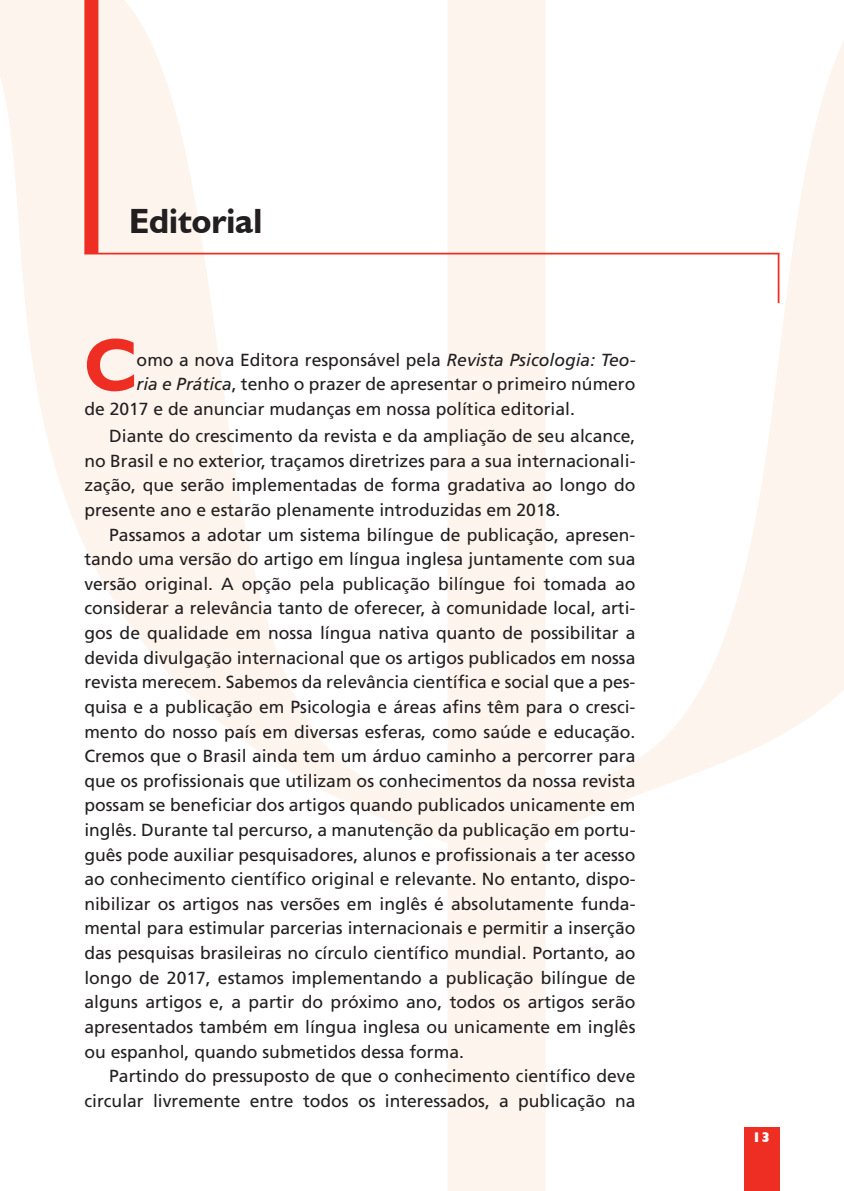
<style>
.page{position:relative;width:844px;height:1191px;background:#fff}
.page>*{position:absolute;margin:0;border:0;box-sizing:border-box;transform-origin:0 0}
.t1{font:700 74.73px "Humanist 521 BT";color:#ee2e22}
.t2{font:700 35px "Humanist 521 BT";color:#231f20}
.t3{font:17.5px/24.7px "Frutiger";color:#231f20;text-align:justify}
.t4{font:800 14px "Humanist 521 BT";color:#fff}
.s1{font-style:italic}
</style>
<div class="page">
<img style="left:0;top:0;width:843px;height:1191px">
<div style="left:84px;top:0;width:14px;height:254px;background:#ee2e22"></div>
<hr style="left:84px;top:253px;width:695px;height:1px;background:#ee2e22">
<hr style="left:777px;top:253px;width:2px;height:50px;background:#ee2e22">
<div style="left:743px;top:1127px;width:36px;height:64px;background:#ee2e22"></div>
<h2 class="t2" style="left:129px;top:199px;width:135px">Editorial</h2>
<h1 class="t1" style="left:84px;top:318px;width:54px">C</h1>
<p class="t3" style="left:137px;top:347px;width:500px">omo a nova Editora responsável pela <span class="s1">Revista Psicologia: Teo-</span></p>
<p class="t3" style="left:137px;top:372px;width:500px"><span class="s1">ria e Prática</span>, tenho o prazer de apresentar o primeiro número</p>
<p class="t3" style="left:84px;top:396px;width:492px">de 2017 e de anunciar mudanças em nossa política editorial.</p>
<p class="t3" style="left:84px;top:423px;width:552px;text-indent:25px">Diante do crescimento da revista e da ampliação de seu alcance, no Brasil e no exterior, traçamos diretrizes para a sua internacionali&shy;zação, que serão implementadas de forma gradativa ao longo do presente ano e estarão plenamente introduzidas em 2018.</p>
<p class="t3" style="left:84px;top:522px;width:552px;text-indent:25px">Passamos a adotar um sistema bilíngue de publicação, apresen&shy;tando uma versão do artigo em língua inglesa juntamente com sua versão original. A opção pela publicação bilíngue foi tomada ao considerar a relevância tanto de oferecer, à comunidade local, arti&shy;gos de qualidade em nossa língua nativa quanto de possibilitar a devida divulgação internacional que os artigos publicados em nossa revista merecem. Sabemos da relevância científica e social que a pes&shy;quisa e a publicação em Psicologia e áreas afins têm para o cresci&shy;mento do nosso país em diversas esferas, como saúde e educação.<br>Cremos que o Brasil ainda tem um árduo caminho a percorrer para que os profissionais que utilizam os conhecimentos da nossa revista possam se beneficiar dos artigos quando publicados unicamente em inglês. Durante tal percurso, a manutenção da publicação em portu&shy;guês pode auxiliar pesquisadores, alunos e profissionais a ter acesso ao conhecimento científico original e relevante. No entanto, dispo&shy;nibilizar os artigos nas versões em inglês é absolutamente funda&shy;mental para estimular parcerias internacionais e permitir a inserção das pesquisas brasileiras no círculo científico mundial. Portanto, ao longo de 2017, estamos implementando a publicação bilíngue de alguns artigos e, a partir do próximo ano, todos os artigos serão apresentados também em língua inglesa ou unicamente em inglês ou espanhol, quando submetidos dessa forma.</p>
<p class="t3" style="left:84px;top:1063px;width:552px;text-align:right">Partindo do pressuposto de que o conhecimento científico deve circular livremente entre todos os interessados, a publicação na</p>
<p class="t4" style="left:752px;top:1128px;width:20px">13</p>
</div>
